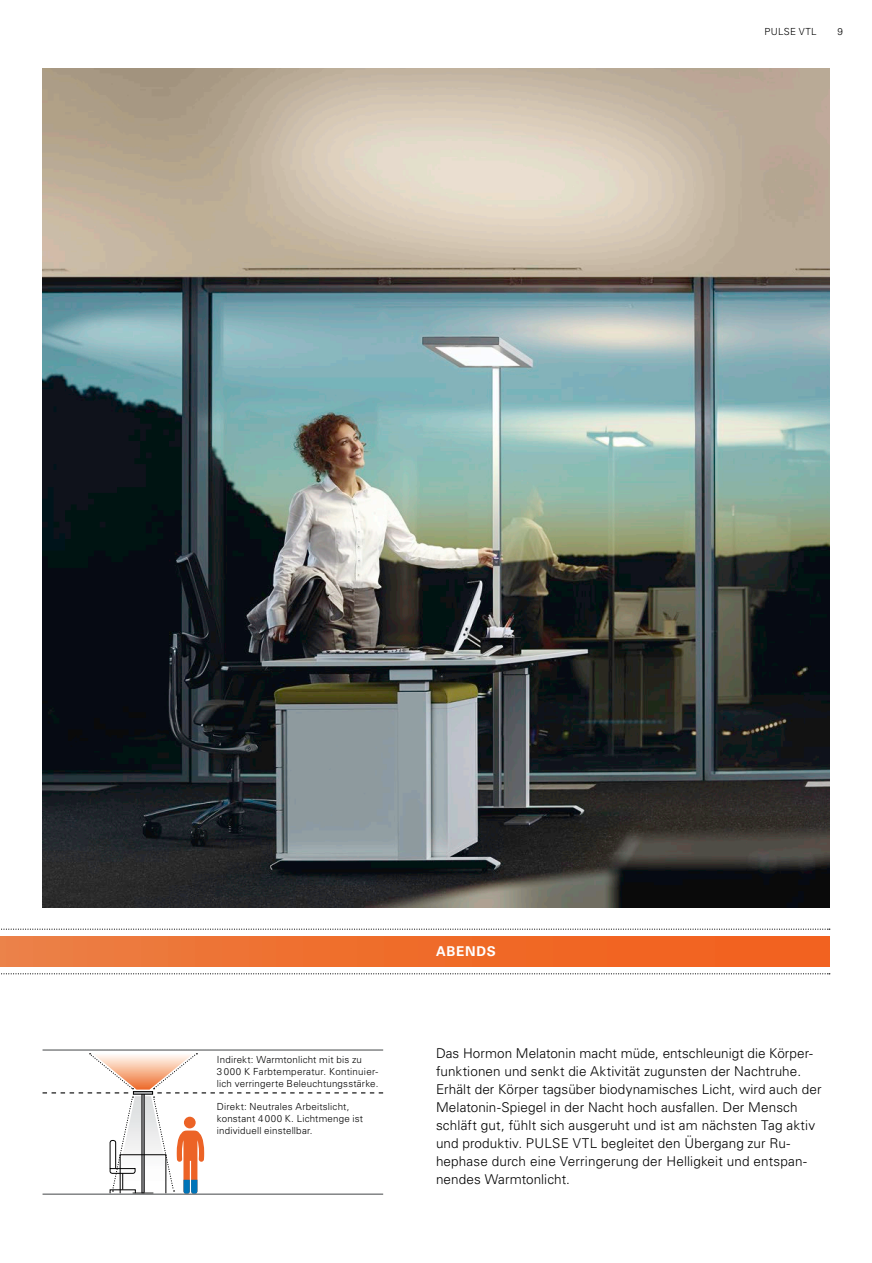
<style>
.page{position:relative;width:872px;height:1263px;background:#fff}
.page>*{position:absolute;margin:0;border:0;box-sizing:border-box;transform-origin:0 0}
.t1{font:300 13.5px/18px "Univers LT Std";letter-spacing:.01em;color:#000}
.t2{font:700 13.5px "Univers LT Std";letter-spacing:.05em;color:#fff}
.t3{font:300 9.75px/12px "Univers LT Std";letter-spacing:.02em;color:#000}
</style>
<div class="page">
<img style="left:43px;top:68px;width:786px;height:840px">
<div style="left:0;top:936px;width:829px;height:30px;background:linear-gradient(to right,#eb7e42,#f35d19)"></div>
<svg style="left:1px;top:973px;width:829px;height:1px"></svg>
<svg style="left:1px;top:928px;width:829px;height:2px"></svg>
<hr style="left:43px;top:1049px;width:340px;height:2px;background:#828485">
<svg style="left:43px;top:1053px;width:340px;height:140px"></svg>
<hr style="left:43px;top:1193px;width:340px;height:2px;background:#828485">
<p class="t3" style="left:764px;top:26px;width:54px">PULSE VTL</p>
<p class="t3" style="left:837px;top:26px;width:7px">9</p>
<p class="t3" style="left:217px;top:1053px;width:163px">Indirekt: Warmtonlicht mit bis zu<br>3 000 K Farbtemperatur. Kontinuier&shy;lich verringerte Beleuchtungsstärke.</p>
<p class="t3" style="left:217px;top:1100px;width:148px">Direkt: Neutrales Arbeitslicht, konstant 4 000 K. Lichtmenge ist individuell einstellbar.</p>
<p class="t2" style="left:436px;top:943px;width:61px">ABENDS</p>
<p class="t1" style="left:436px;top:1044px;width:387px">Das Hormon Melatonin macht müde, entschleunigt die Körper&shy;funktionen und senkt die Aktivität zugunsten der Nachtruhe.<br>Erhält der Körper tagsüber biodynamisches Licht, wird auch der Melatonin-Spiegel in der Nacht hoch ausfallen. Der Mensch schläft gut, fühlt sich ausgeruht und ist am nächsten Tag aktiv und produktiv. PULSE VTL begleitet den Übergang zur Ru&shy;hephase durch eine Verringerung der Helligkeit und entspan&shy;nendes Warmtonlicht.</p>
</div>
